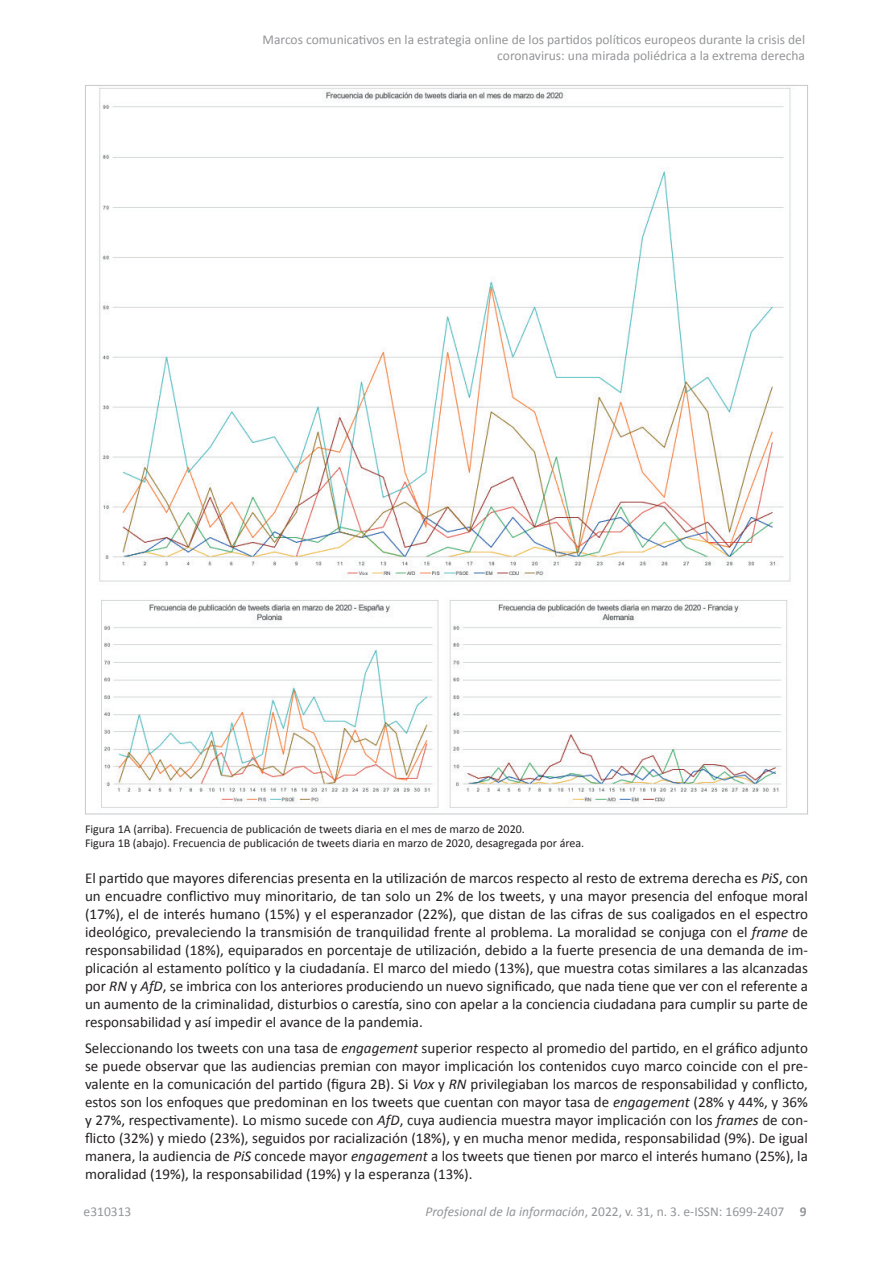
<style>
.page{position:relative;width:893px;height:1263px;background:#fff}
.page>*{position:absolute;margin:0;border:0;box-sizing:border-box;transform-origin:0 0}
.t1{font:15px/18px "Calibri";color:#231f20;text-align:justify}
.t2{font:13.5px/16.2px "Calibri";color:#939598;text-align:right}
.t3{font:12px/14.4px "Calibri";color:#231f20}
.s1{font-style:italic}
.s2{font-weight:700}
</style>
<div class="page">
<img style="left:99px;top:87px;width:692px;height:721px">
<p class="t2" style="left:263px;top:31px;width:544px">Marcos comunicativos en la estrategia online de los partidos políticos europeos durante la crisis del coronavirus: una mirada poliédrica a la extrema derecha</p>
<p class="t3" style="left:85px;top:821px;width:501px">Figura 1A (arriba). Frecuencia de publicación de tweets diaria en el mes de marzo de 2020.<br>Figura 1B (abajo). Frecuencia de publicación de tweets diaria en marzo de 2020, desagregada por área.</p>
<p class="t1" style="left:85px;top:868px;width:724px">El partido que mayores diferencias presenta en la utilización de marcos respecto al resto de extrema derecha es <span class="s1">PiS</span>, con un encuadre conflictivo muy minoritario, de tan solo un 2% de los tweets, y una mayor presencia del enfoque moral (17%), el de interés humano (15%) y el esperanzador (22%), que distan de las cifras de sus coaligados en el espectro ideológico, prevaleciendo la transmisión de tranquilidad frente al problema. La moralidad se conjuga con el <span class="s1">frame</span> de responsabilidad (18%), equiparados en porcentaje de utilización, debido a la fuerte presencia de una demanda de im&shy;plicación al estamento político y la ciudadanía. El marco del miedo (13%), que muestra cotas similares a las alcanzadas por <span class="s1">RN</span> y <span class="s1">AfD</span>, se imbrica con los anteriores produciendo un nuevo significado, que nada tiene que ver con el referente a un aumento de la criminalidad, disturbios o carestía, sino con apelar a la conciencia ciudadana para cumplir su parte de responsabilidad y así impedir el avance de la pandemia.</p>
<p class="t1" style="left:85px;top:1038px;width:724px">Seleccionando los tweets con una tasa de <span class="s1">engagement</span> superior respecto al promedio del partido, en el gráfico adjunto se puede observar que las audiencias premian con mayor implicación los contenidos cuyo marco coincide con el pre&shy;valente en la comunicación del partido (figura 2B). Si <span class="s1">Vox</span> y <span class="s1">RN</span> privilegiaban los marcos de responsabilidad y conflicto, estos son los enfoques que predominan en los tweets que cuentan con mayor tasa de <span class="s1">engagement</span> (28% y 44%, y 36% y 27%, respectivamente). Lo mismo sucede con <span class="s1">AfD</span>, cuya audiencia muestra mayor implicación con los <span class="s1">frames</span> de con&shy;flicto (32%) y miedo (23%), seguidos por racialización (18%), y en mucha menor medida, responsabilidad (9%). De igual manera, la audiencia de <span class="s1">PiS</span> concede mayor <span class="s1">engagement</span> a los tweets que tienen por marco el interés humano (25%), la moralidad (19%), la responsabilidad (19%) y la esperanza (13%).</p>
<p class="t2" style="left:84px;top:1203px;width:49px">e310313</p>
<p class="t2" style="left:425px;top:1203px;width:383px"><span class="s1">Profesional de la información</span>, 2022, v. 31, n. 3. e-ISSN: 1699-2407 <span class="s2">9</span></p>
</div>
